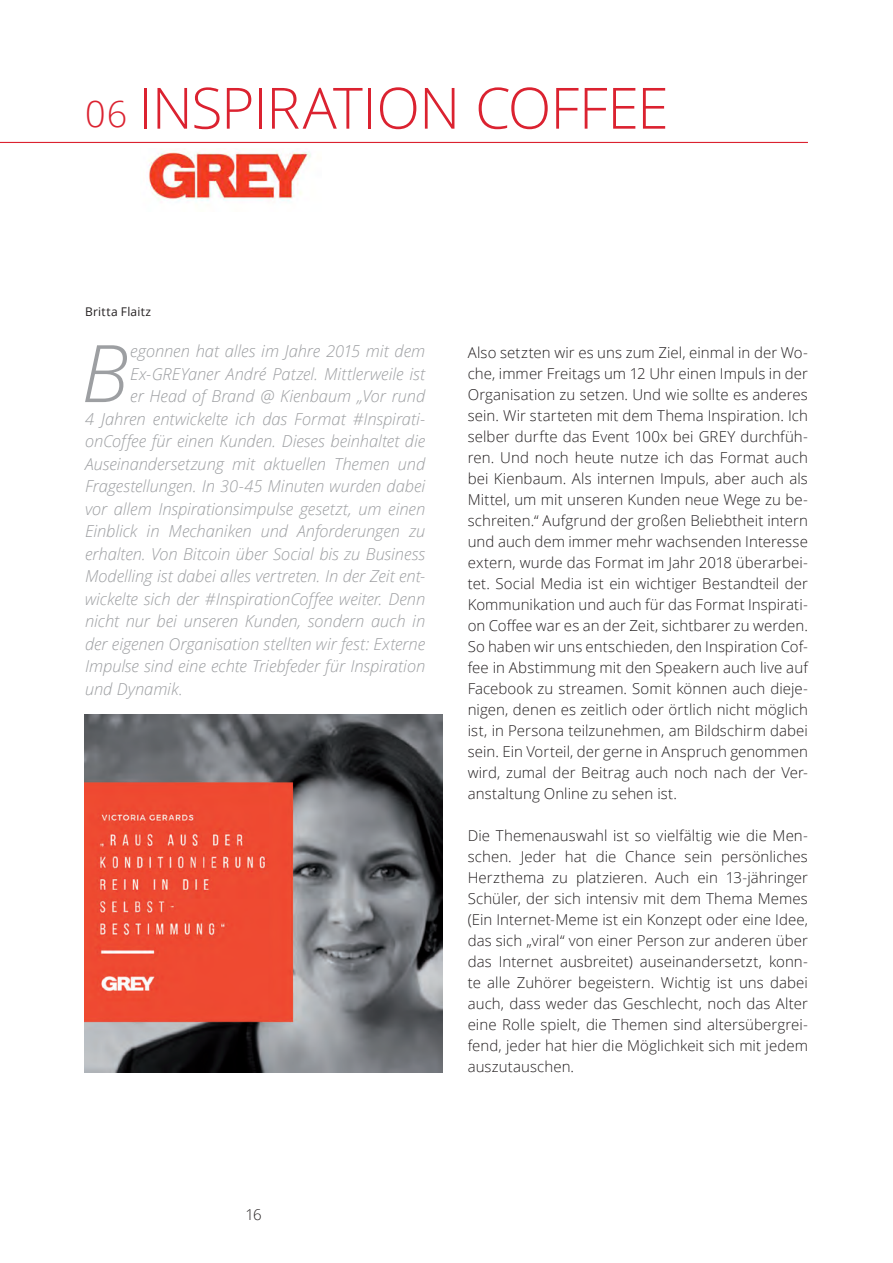
<style>
.page{position:relative;width:893px;height:1263px;background:#fff}
.page>*{position:absolute;margin:0;border:0;box-sizing:border-box;transform-origin:0 0}
.t1{font:italic 300 79.5px "Open Sans";color:#9d9fa2}
.t2{font:300 57px "Open Sans";letter-spacing:-.02em;color:#db2230}
.t3{font:italic 300 16.5px "Open Sans";letter-spacing:-.005em;color:#9d9fa2}
.t4{font:300 15px/21px "Open Sans";letter-spacing:.005em;color:#231f20;text-align:justify}
.t5{font:12px "Open Sans";letter-spacing:.025em;color:#231f20}
.s1{font-size:36px}
.s2{font-style:normal;font-size:15px}
</style>
<div class="page">
<hr style="left:0;top:142px;width:808px;height:1px;background:#db2230">
<img style="left:84px;top:714px;width:358px;height:358px">
<img style="left:148px;top:149px;width:163px;height:53px">
<h2 class="t2" style="left:85px;top:69px;width:585px"><span class="s1">06</span> INSPIRATION COFFEE</h2>
<p class="t5" style="left:85px;top:303px;width:68px">Britta Flaitz</p>
<h1 class="t1" style="left:81px;top:318px;width:48px">B</h1>
<p class="t3" style="left:130px;top:340px;width:296px">egonnen hat alles im Jahre 2015 mit dem</p>
<p class="t3" style="left:130px;top:362px;width:296px">Ex-GREYaner André Patzel. Mittlerweile ist</p>
<p class="t3" style="left:130px;top:385px;width:296px">er Head of Brand @ Kienbaum „Vor rund</p>
<p class="t3" style="left:85px;top:407px;width:342px">4 Jahren entwickelte ich das Format #Inspirati-</p>
<p class="t3" style="left:85px;top:430px;width:342px">onCoffee für einen Kunden. Dieses beinhaltet die</p>
<p class="t3" style="left:85px;top:452px;width:342px">Auseinandersetzung mit aktuellen Themen und</p>
<p class="t3" style="left:85px;top:475px;width:342px">Fragestellungen. In 30-45 Minuten wurden dabei</p>
<p class="t3" style="left:85px;top:497px;width:342px">vor allem Inspirationsimpulse gesetzt, um einen</p>
<p class="t3" style="left:85px;top:520px;width:342px">Einblick in Mechaniken und Anforderungen zu</p>
<p class="t3" style="left:85px;top:542px;width:342px">erhalten. Von Bitcoin über Social bis zu Business</p>
<p class="t3" style="left:85px;top:565px;width:342px">Modelling ist dabei alles vertreten. In der Zeit ent-</p>
<p class="t3" style="left:85px;top:587px;width:342px">wickelte sich der #InspirationCoffee weiter. Denn</p>
<p class="t3" style="left:85px;top:610px;width:342px">nicht nur bei unseren Kunden, sondern auch in</p>
<p class="t3" style="left:85px;top:632px;width:342px">der eigenen Organisation stellten wir fest: Externe</p>
<p class="t3" style="left:85px;top:655px;width:342px">Impulse sind eine echte Triebfeder für Inspiration</p>
<p class="t3" style="left:85px;top:677px;width:98px">und Dynamik<span class="s2">.</span></p>
<p class="t4" style="left:468px;top:342px;width:342px">Also setzten wir es uns zum Ziel, einmal in der Wo&shy;che, immer Freitags um 12 Uhr einen Impuls in der Organisation zu setzen. Und wie sollte es anderes sein. Wir starteten mit dem Thema Inspiration. Ich selber durfte das Event 100x bei GREY durchfüh&shy;ren. Und noch heute nutze ich das Format auch bei Kienbaum. Als internen Impuls, aber auch als Mittel, um mit unseren Kunden neue Wege zu be&shy;schreiten.“ Aufgrund der großen Beliebtheit intern und auch dem immer mehr wachsenden Interesse extern, wurde das Format im Jahr 2018 überarbei&shy;tet. Social Media ist ein wichtiger Bestandteil der Kommunikation und auch für das Format Inspirati&shy;on Coffee war es an der Zeit, sichtbarer zu werden.<br>So haben wir uns entschieden, den Inspiration Cof&shy;fee in Abstimmung mit den Speakern auch live auf Facebook zu streamen. Somit können auch dieje&shy;nigen, denen es zeitlich oder örtlich nicht möglich ist, in Persona teilzunehmen, am Bildschirm dabei sein. Ein Vorteil, der gerne in Anspruch genommen wird, zumal der Beitrag auch noch nach der Ver&shy;anstaltung Online zu sehen ist.</p>
<p class="t4" style="left:468px;top:825px;width:342px">Die Themenauswahl ist so vielfältig wie die Men&shy;schen. Jeder hat die Chance sein persönliches Herzthema zu platzieren. Auch ein 13-jähringer Schüler, der sich intensiv mit dem Thema Memes (Ein Internet-Meme ist ein Konzept oder eine Idee, das sich „viral“ von einer Person zur anderen über das Internet ausbreitet) auseinandersetzt, konn&shy;te alle Zuhörer begeistern. Wichtig ist uns dabei auch, dass weder das Geschlecht, noch das Alter eine Rolle spielt, die Themen sind altersübergrei&shy;fend, jeder hat hier die Möglichkeit sich mit jedem auszutauschen.</p>
<p class="t4" style="left:246px;top:1204px;width:18px">16</p>
</div>
